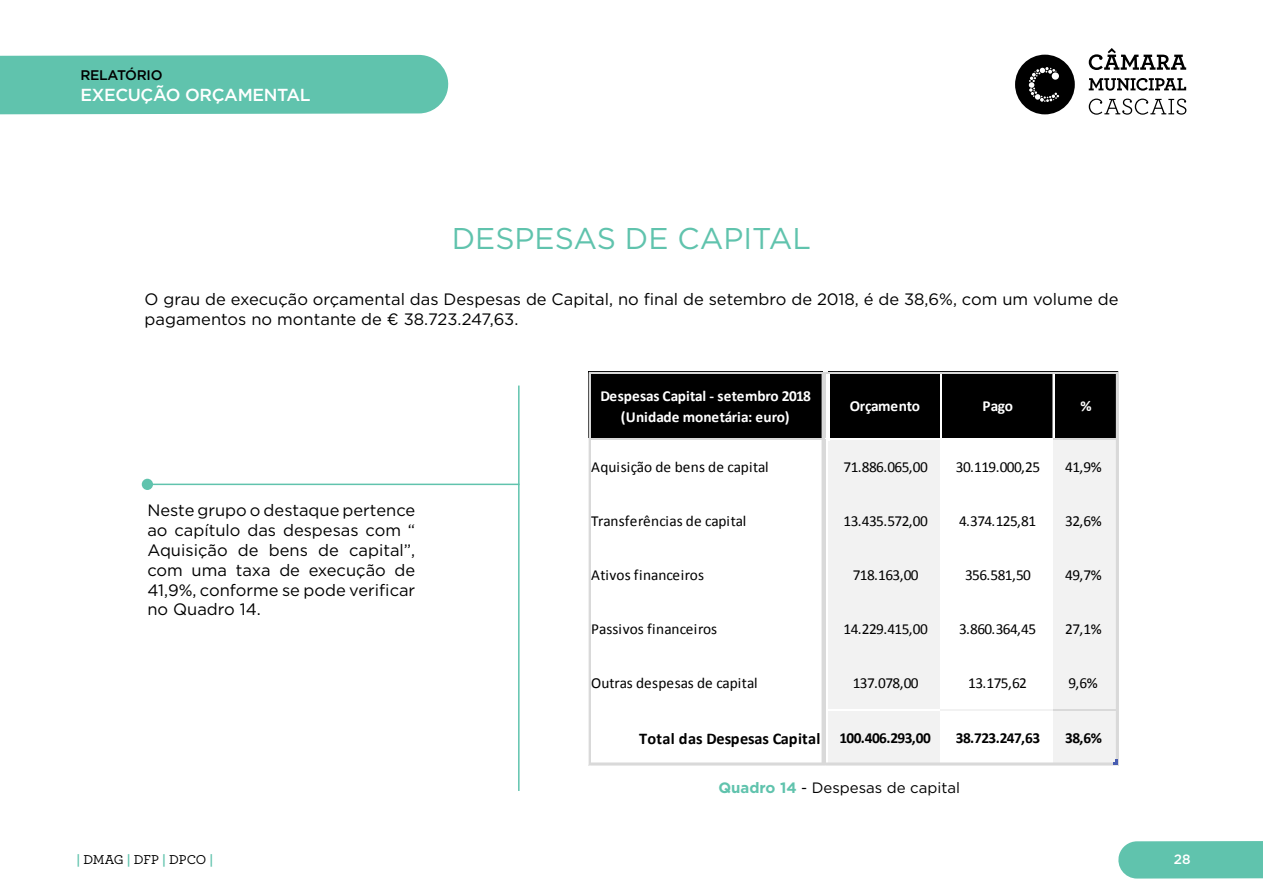
<style>
.page{position:relative;width:1263px;height:893px;background:#fff}
.page>*{position:absolute;margin:0;border:0;box-sizing:border-box;transform-origin:0 0}
.t1{font:30px "Gotham";color:#60c3ad}
.t2{font:500 17.4px "Gotham";letter-spacing:-.02em;color:#fff}
.t3{font:16.5px/19.8px "Gotham";color:#000}
.t4{font:700 16.35px "Calibri";letter-spacing:.005em;color:#000}
.t5{font:15.3px "Calibri";letter-spacing:.005em;color:#000}
.t6{font:15.3px "Calibri";letter-spacing:-.015em;color:#000}
.t7{font:700 15.3px/20.4px "Calibri";letter-spacing:-.005em;color:#fff;text-align:center}
.t8{font:15.3px "Calibri";letter-spacing:-.04em;color:#000}
.t9{font:700 15.3px "Calibri";letter-spacing:-.04em;color:#000}
.t10{font:15px "Gotham";color:#000}
.t11{font:500 13.95px "Gotham";letter-spacing:-.02em;color:#000}
.t12{font:500 13.5px "Archer";letter-spacing:-.005em;color:#000}
.t13{font:500 13.5px "Gotham";color:#fff}
.s1{font-size:15.3px}
.s2{font-weight:700;color:#60c3ad}
</style>
<div class="page">
<svg style="left:1118px;top:841px;width:145px;height:38px;background:#67c5b1"></svg>
<svg style="left:1089px;top:48px;width:97px;height:22px"></svg>
<svg style="left:1089px;top:99px;width:97px;height:16px"></svg>
<svg style="left:1089px;top:78px;width:97px;height:13px"></svg>
<svg style="left:1015px;top:55px;width:60px;height:59px"></svg>
<div style="left:0;top:55px;width:449px;height:60px;background:#60c3ad"></div>
<hr style="left:147px;top:484px;width:373px;height:1px;background:#60c3ad">
<div style="left:142px;top:479px;width:11px;height:11px;background:#60c3ad;border-radius:50%"></div>
<hr style="left:518px;top:386px;width:2px;height:405px;background:#60c3ad">
<div style="left:588px;top:371px;width:236px;height:69px;background:#000"></div>
<svg style="left:823px;top:371px;width:5px;height:66px"></svg>
<div style="left:828px;top:371px;width:290px;height:69px;background:#000"></div>
<hr style="left:1117px;top:372px;width:1px;height:68px;background:#fff">
<div style="left:588px;top:439px;width:241px;height:326px;background:#fff"></div>
<div style="left:828px;top:439px;width:114px;height:326px;background:#f2f2f2"></div>
<div style="left:940px;top:439px;width:114px;height:326px;background:#fff"></div>
<div style="left:1053px;top:439px;width:65px;height:326px;background:#f2f2f2"></div>
<hr style="left:590px;top:372px;width:232px;height:1px;background:#d9d9d9">
<hr style="left:590px;top:438px;width:232px;height:1px;background:#d9d9d9">
<hr style="left:590px;top:439px;width:232px;height:1px;background:#d9d9d9">
<hr style="left:829px;top:438px;width:224px;height:1px;background:#fff">
<hr style="left:829px;top:439px;width:224px;height:1px;background:#fff">
<hr style="left:821px;top:373px;width:1px;height:65px;background:#d9d9d9">
<hr style="left:822px;top:373px;width:1px;height:65px;background:#d9d9d9">
<hr style="left:824px;top:373px;width:1px;height:65px;background:#d9d9d9">
<hr style="left:828px;top:709px;width:113px;height:1px;background:#fff">
<hr style="left:828px;top:710px;width:112px;height:1px;background:#fff">
<hr style="left:941px;top:709px;width:112px;height:1px;background:#f2f2f2">
<hr style="left:940px;top:710px;width:113px;height:1px;background:#f2f2f2">
<svg style="left:821px;top:437px;width:5px;height:4px"></svg>
<hr style="left:590px;top:762px;width:232px;height:1px;background:#d9d9d9">
<hr style="left:590px;top:763px;width:232px;height:1px;background:#d9d9d9">
<hr style="left:590px;top:764px;width:232px;height:1px;background:#d9d9d9">
<hr style="left:589px;top:373px;width:1px;height:390px;background:#d9d9d9">
<hr style="left:821px;top:441px;width:1px;height:322px;background:#d9d9d9">
<hr style="left:822px;top:441px;width:1px;height:322px;background:#d9d9d9">
<hr style="left:824px;top:441px;width:1px;height:322px;background:#d9d9d9">
<hr style="left:828px;top:373px;width:1px;height:68px;background:#fff">
<hr style="left:940px;top:373px;width:2px;height:67px;background:#fff">
<hr style="left:1052px;top:373px;width:1px;height:66px;background:#fff">
<hr style="left:1053px;top:373px;width:1px;height:66px;background:#fff">
<hr style="left:1116px;top:373px;width:1px;height:390px;background:#d9d9d9">
<hr style="left:1118px;top:373px;width:1px;height:390px;background:#d9d9d9">
<hr style="left:825px;top:372px;width:291px;height:1px;background:#d9d9d9">
<hr style="left:1053px;top:438px;width:63px;height:1px;background:#d9d9d9">
<hr style="left:1053px;top:439px;width:63px;height:1px;background:#d9d9d9">
<hr style="left:1053px;top:709px;width:63px;height:1px;background:#d9d9d9">
<hr style="left:1053px;top:710px;width:63px;height:1px;background:#d9d9d9">
<hr style="left:825px;top:762px;width:291px;height:1px;background:#d9d9d9">
<hr style="left:825px;top:763px;width:291px;height:1px;background:#d9d9d9">
<hr style="left:825px;top:764px;width:291px;height:1px;background:#d9d9d9">
<svg style="left:1113px;top:760px;width:6px;height:5px"></svg>
<p class="t11" style="left:80px;top:66px;width:20px">RELAT</p>
<p class="t11" style="left:125px;top:66px;width:36px">ÓRIO</p>
<p class="t2" style="left:80px;top:83px;width:232px">EXECUÇÃO ORÇAMENTAL</p>
<h1 class="t1" style="left:452px;top:220px;width:361px">Despesas de Capi tal</h1>
<p class="t3" style="left:145px;top:289px;width:975px">O grau de execução orçamental das Despesas de Capital, no final de setembro de 2018, é de 38,6%, com um volume de pagamentos no montante de € 38.723.247,63.</p>
<p class="t3" style="left:147px;top:500px;width:269px;text-align:justify">Neste grupo o destaque pertence ao capítulo das despesas com “ Aquisição de bens de capital”, com uma taxa de execução de 41,9%, conforme se pode verificar no Quadro 14.</p>
<p class="t7" style="left:600px;top:386px;width:212px">Despesas Capital - setembro 2018 (Unidade monetária: euro)</p>
<p class="t7" style="left:850px;top:396px;width:72px">Orçamento</p>
<p class="t7" style="left:982px;top:396px;width:32px">Pago</p>
<p class="t7" style="left:1080px;top:396px;width:13px">%</p>
<p class="t5" style="left:591px;top:457px;width:179px">Aquisição de bens de capital</p>
<p class="t8" style="left:843px;top:457px;width:86px">71.886.065,00</p>
<p class="t8" style="left:956px;top:457px;width:86px">30.119.000,25</p>
<p class="t6" style="left:1065px;top:457px;width:38px">41,9%</p>
<p class="t5" style="left:591px;top:511px;width:157px">Transferências de capital</p>
<p class="t8" style="left:843px;top:511px;width:86px">13.435.572,00</p>
<p class="t6" style="left:959px;top:511px;width:79px">4.374.125,81</p>
<p class="t6" style="left:1065px;top:511px;width:38px">32,6%</p>
<p class="t5" style="left:591px;top:565px;width:114px">Ativos financeiros</p>
<p class="t6" style="left:853px;top:565px;width:67px">718.163,00</p>
<p class="t6" style="left:965px;top:565px;width:67px">356.581,50</p>
<p class="t6" style="left:1065px;top:565px;width:38px">49,7%</p>
<p class="t5" style="left:591px;top:619px;width:128px">Passivos financeiros</p>
<p class="t8" style="left:843px;top:619px;width:86px">14.229.415,00</p>
<p class="t6" style="left:959px;top:619px;width:79px">3.860.364,45</p>
<p class="t6" style="left:1065px;top:619px;width:38px">27,1%</p>
<p class="t5" style="left:591px;top:674px;width:168px">Outras despesas de capital</p>
<p class="t6" style="left:853px;top:674px;width:67px">137.078,00</p>
<p class="t6" style="left:968px;top:674px;width:60px">13.175,62</p>
<p class="t6" style="left:1068px;top:674px;width:31px">9,6%</p>
<p class="t4" style="left:639px;top:728px;width:293px">Total das Despesas Capital <span class="s1">100.406.293,00</span></p>
<p class="t9" style="left:956px;top:728px;width:86px">38.723.247,63</p>
<p class="t9" style="left:1065px;top:728px;width:38px">38,6%</p>
<p class="t10" style="left:718px;top:778px;width:243px"><span class="s2">Quadro 14</span> - Despesas de capital</p>
<p class="t12" style="left:77px;top:850px;width:138px"><span class="s2">|</span> DMAG <span class="s2">|</span> DFP <span class="s2">|</span> DPCO <span class="s2">|</span></p>
<p class="t13" style="left:1174px;top:850px;width:18px">28</p>
</div>
